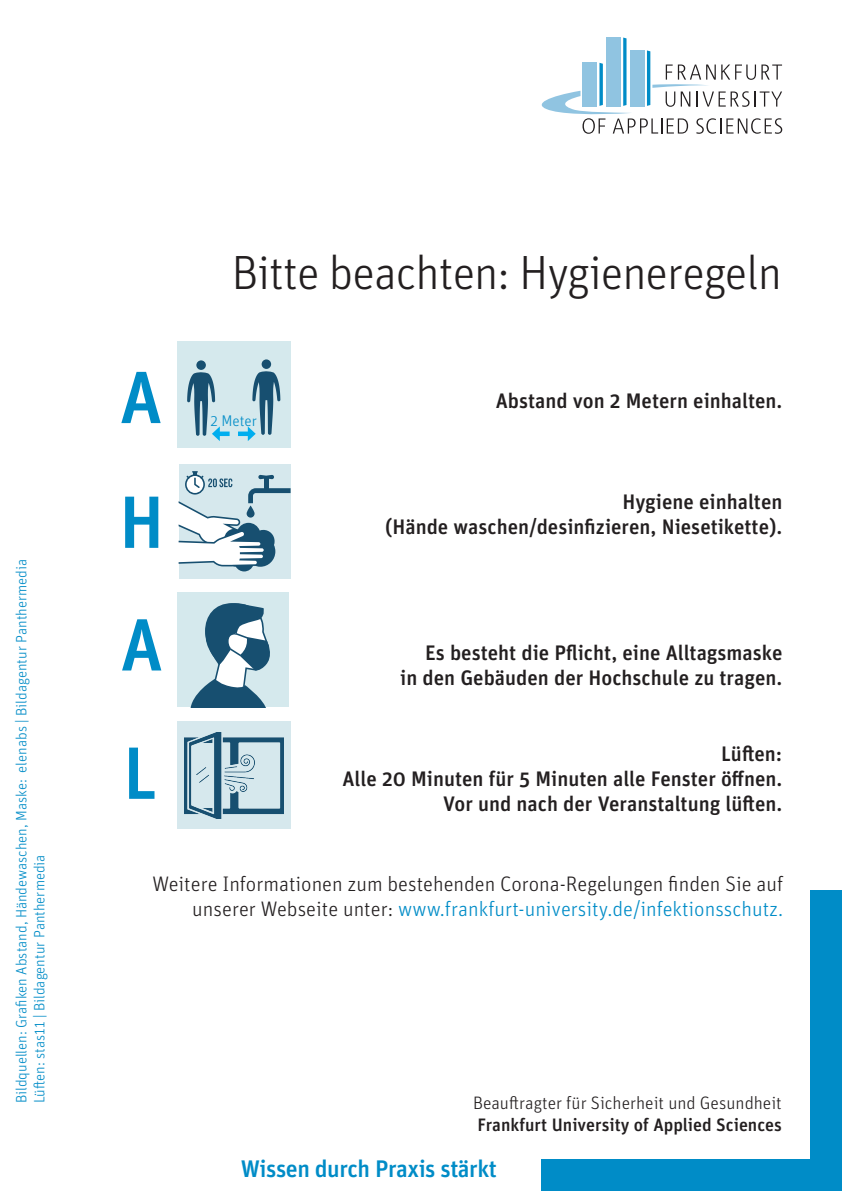
<style>
.page{position:relative;width:842px;height:1191px;background:#fff}
.page>*{position:absolute;margin:0;border:0;box-sizing:border-box;transform-origin:0 0}
.t1{font:500 74px "Unit Pro";color:#008cc7}
.t2{font:300 48px "Unit Pro";letter-spacing:-.02em;color:#231f20}
.t3{font:500 24px "Unit Pro";letter-spacing:-.02em;color:#008cc7}
.t4{font:500 21px/25.2px "Unit Pro";color:#231f20;text-align:right}
.t5{font:300 21px/25.2px "Unit Pro";color:#231f20;text-align:right}
.t6{font:300 18px "Unit Pro";color:#231f20}
.t7{font:500 18px "Unit Pro";color:#231f20}
.Einf__Abs{font:300 15.5px "Unit Pro";color:#008cc7}
.Einf__Abs-2{font:300 15px/18px "Unit Pro";color:#008cc7}
.s1{color:#008cc7}
</style>
<div class="page">
<div style="left:177px;top:341px;width:114px;height:107px;background:#d5e9ed"></div>
<div style="left:262px;top:359px;width:9px;height:10px;background:#174f70;border-radius:50%"></div>
<div style="left:196px;top:360px;width:10px;height:10px;background:#174f70;border-radius:50%"></div>
<svg style="left:187px;top:371px;width:93px;height:70px"></svg>
<div style="left:179px;top:464px;width:112px;height:114px;background:#d6e8ed"></div>
<svg style="left:179px;top:471px;width:112px;height:100px"></svg>
<div style="left:177px;top:592px;width:112px;height:115px;background:#d5e9ed"></div>
<svg style="left:190px;top:603px;width:80px;height:104px"></svg>
<div style="left:177px;top:721px;width:114px;height:108px;background:#d6e8ed"></div>
<img style="left:185px;top:732px;width:99px;height:86px">
<div style="left:541px;top:1159px;width:301px;height:32px;background:#008cc7"></div>
<div style="left:811px;top:890px;width:31px;height:301px;background:#008cc7"></div>
<div style="left:606px;top:37px;width:14px;height:70px;background:#90c4e1"></div>
<svg style="left:541px;top:38px;width:241px;height:96px"></svg>
<p class="Einf__Abs-2" style="left:12px;top:1103px;width:546px;rotate:-90deg">Bildquellen: Grafiken Abstand, Händewaschen, Maske: elenabs | Bildagentur Panthermedia<br>Lüften: stas11 | Bildagentur Panthermedia</p>
<p class="t1" style="left:120px;top:344px;width:44px">A</p>
<p class="t1" style="left:119px;top:469px;width:47px">H</p>
<p class="t1" style="left:120px;top:592px;width:44px">A</p>
<p class="t1" style="left:123px;top:720px;width:37px">L</p>
<p class="t2" style="left:232px;top:241px;width:552px">Bitte beachten: Hygieneregeln</p>
<p class="Einf__Abs" style="left:210px;top:410px;width:48px">2 Meter</p>
<p class="t4" style="left:496px;top:387px;width:288px">Abstand von 2 Metern einhalten.</p>
<p class="t4" style="left:385px;top:488px;width:399px">Hygiene einhalten<br>(Hände waschen/desinfizieren, Niesetikette).</p>
<p class="t4" style="left:400px;top:639px;width:384px">Es besteht die Pflicht, eine Alltagsmaske<br>in den Gebäuden der Hochschule zu tragen.</p>
<p class="t4" style="left:342px;top:740px;width:441px">Lüften:<br>Alle 20 Minuten für 5 Minuten alle Fenster öffnen.<br>Vor und nach der Veranstaltung lüften.</p>
<p class="t5" style="left:152px;top:870px;width:632px">Weitere Informationen zum bestehenden Corona-Regelungen finden Sie auf unserer Webseite unter: <span class="s1">www.frankfurt-university.de/infektionsschutz.</span></p>
<p class="t6" style="left:473px;top:1091px;width:310px">Beauftragter für Sicherheit und Gesundheit</p>
<p class="t7" style="left:477px;top:1112px;width:306px">Frankfurt University of Applied Sciences</p>
<p class="t3" style="left:241px;top:1152px;width:257px">Wissen durch Praxis stärkt</p>
</div>
